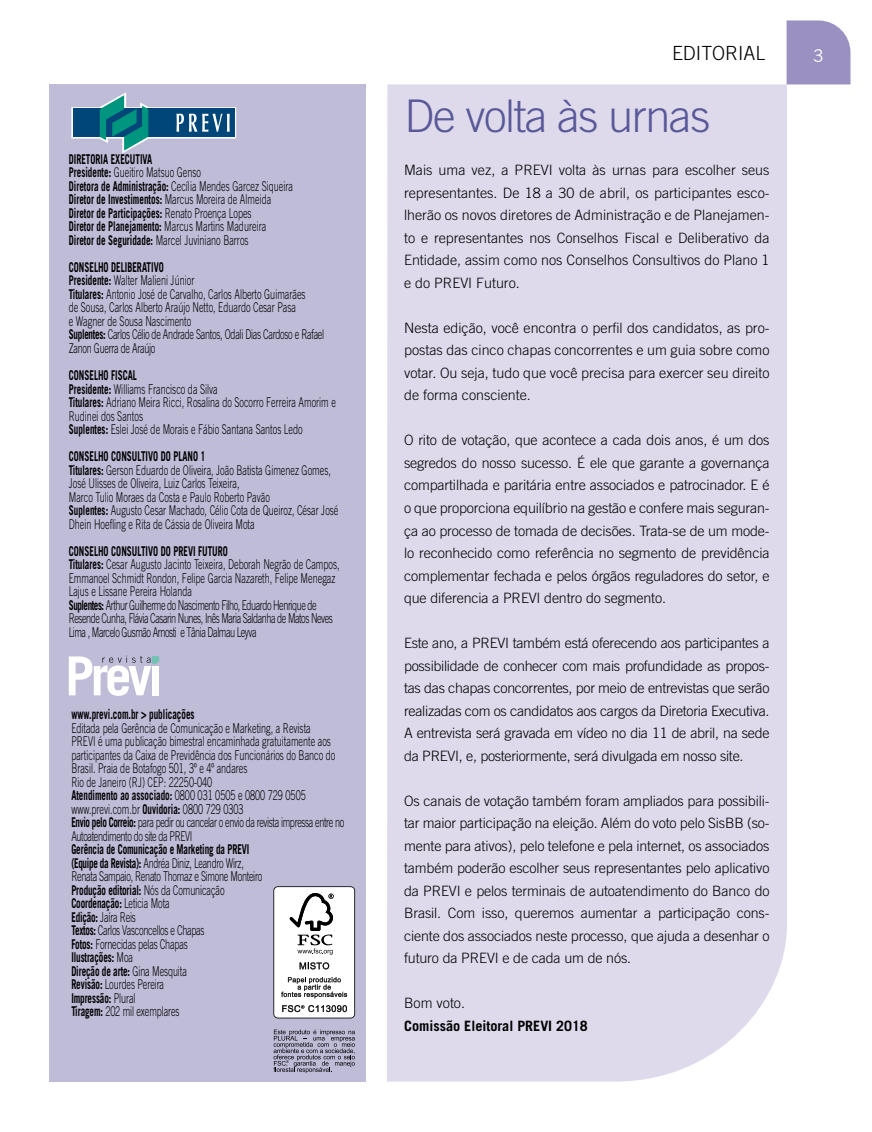
<style>
.page{position:relative;width:872px;height:1132px;background:#fff}
.page>*{position:absolute;margin:0;border:0;box-sizing:border-box;transform-origin:0 0}
.t1{font:300 45px "Trade Gothic";letter-spacing:-.03em;color:#595998}
.t2{font:300 19.5px "Trade Gothic";color:#000}
.t3{font:17.4px "Trade Gothic";color:#fff}
.t4{font:300 14.25px/22.5px "Trade Gothic";letter-spacing:-.01em;color:#000;text-align:justify}
.t5{font:700 14.25px "Trade Gothic";color:#000}
.t6{font:300 13.5px/13.5px "Trade Gothic";color:#000;scale:.67 1}
.t7{font:300 13.5px/13.5px "Trade Gothic";letter-spacing:-.03em;color:#000;scale:.67 1}
.t8{font:300 13.5px/13.5px "Trade Gothic";letter-spacing:-.05em;color:#000;scale:.67 1}
.t9{font:700 13.5px/13.5px "Trade Gothic";color:#000;scale:.67 1}
.s1{font-weight:300}
.s2{font-weight:700}
</style>
<div class="page">
<div style="left:387px;top:84px;width:400px;height:997px;background:#dedaec"></div>
<svg style="left:786px;top:20px;width:64px;height:64px;background:#a198c5"></svg>
<div style="left:50px;top:84px;width:316px;height:997px;background:#bfbcd8"></div>
<svg style="left:69px;top:655px;width:90px;height:40px"></svg>
<div style="left:152px;top:665px;width:6px;height:30px;background:#fff"></div>
<svg style="left:71px;top:92px;width:165px;height:61px"></svg>
<svg style="left:273px;top:1029px;width:82px;height:43px"></svg>
<svg style="left:273px;top:886px;width:82px;height:132px;background:#dbdbdb"></svg>
<p class="t9" style="left:69px;top:152px;width:336px">DIRETORIA EXECUTIVA<br>Presidente: <span class="s1">Gueitiro Matsuo Genso<br></span>Diretora de Administração: <span class="s1">Cecília Mendes Garcez Siqueira </span>Diretor de Investimentos: <span class="s1">Marcus Moreira de Almeida </span>Diretor de Participações: <span class="s1">Renato Proença Lopes<br></span>Diretor de Planejamento: <span class="s1">Marcus Martins Madureira </span>Diretor de Seguridade: <span class="s1">Marcel Juviniano Barros</span></p>
<p class="t6" style="left:69px;top:260px;width:383px"><span class="s2">CONSELHO DELIBERATIVO<br>Presidente:</span> Walter Malieni Júnior<br><span class="s2">Titulares:</span> Antonio José de Carvalho, Carlos Alberto Guimarães<br>de Sousa, Carlos Alberto Araújo Netto, Eduardo Cesar Pasa<br>e Wagner de Sousa Nascimento<br><span class="s2">Suplentes:</span> Carlos Célio de Andrade Santos, Odali Dias Cardoso e Rafael Zanon Guerra de Araújo</p>
<p class="t6" style="left:69px;top:368px;width:400px"><span class="s2">CONSELHO FISCAL<br>Presidente:</span> Williams Francisco da Silva<br><span class="s2">Titulares:</span> Adriano Meira Ricci, Rosalina do Socorro Ferreira Amorim e Rudinei dos Santos<br><span class="s2">Suplentes:</span> Eslei José de Morais e Fábio Santana Santos Ledo</p>
<p class="t6" style="left:69px;top:449px;width:404px"><span class="s2">CONSELHO CONSULTIVO DO PLANO 1<br>Titulares:</span> Gerson Eduardo de Oliveira, João Batista Gimenez Gomes, José Ulisses de Oliveira, Luiz Carlos Teixeira,<br>Marco Tulio Moraes da Costa e Paulo Roberto Pavão<br><span class="s2">Suplentes:</span> Augusto Cesar Machado, Célio Cota de Queiroz, César José Dhein Hoefling e Rita de Cássia de Oliveira Mota</p>
<p class="t8" style="left:69px;top:543px;width:406px"><span class="s2">CONSELHO CONSULTIVO DO PREVI FUTURO<br>Titulares:</span> Cesar Augusto Jacinto Teixeira, Deborah Negrão de Campos, Emmanoel Schmidt Rondon, Felipe Garcia Nazareth, Felipe Menegaz Lajus e Lissane Pereira Holanda<br><span class="s2">Suplentes:</span> Arthur Guilherme do Nascimento Filho, Eduardo Henrique de Resende Cunha, Flávia Casarin Nunes, Inês Maria Saldanha de Matos Neves Lima , Marcelo Gusmão Arnosti e Tânia Dalmau Leyva</p>
<p class="t9" style="left:71px;top:707px;width:185px">www.previ.com.br &gt; publicações</p>
<p class="t6" style="left:71px;top:720px;width:409px">Editada pela Gerência de Comunicação e Marketing, a Revista<br>PREVI é uma publicação bimestral encaminhada gratuitamente aos participantes da Caixa de Previdência dos Funcionários do Banco do Brasil. Praia de Botafogo 501, 3º e 4º andares<br>Rio de Janeiro (RJ) CEP: 22250-040<br><span class="s2">Atendimento ao associado:</span> 0800 031 0505 e 0800 729 0505 www.previ.com.br <span class="s2">Ouvidoria:</span> 0800 729 0303<br><span class="s2">Envio pelo Correio:</span> para pedir ou cancelar o envio da revista impressa entre no Autoatendimento do site da PREVI</p>
<p class="t7" style="left:71px;top:842px;width:286px"><span class="s2">Gerência de Comunicação e Marketing da PREVI (Equipe da Revista):</span> Andréa Diniz, Leandro Wirz,<br>Renata Sampaio, Renato Thomaz e Simone Monteiro<br><span class="s2">Produção editorial:</span> Nós da Comunicação<br><span class="s2">Coordenação:</span> Leticia Mota<br><span class="s2">Edição:</span> Jaíra Reis<br><span class="s2">Textos:</span> Carlos Vasconcellos e Chapas<br><span class="s2">Fotos:</span> Fornecidas pelas Chapas<br><span class="s2">Ilustrações:</span> Moa<br><span class="s2">Direção de arte:</span> Gina Mesquita<br><span class="s2">Revisão:</span> Lourdes Pereira<br><span class="s2">Impressão:</span> Plural<br><span class="s2">Tiragem:</span> 202 mil exemplares</p>
<h2 class="t2" style="left:672px;top:42px;width:95px">EDITORIAL</h2>
<h1 class="t1" style="left:404px;top:90px;width:307px">De volta às urnas</h1>
<p class="t4" style="left:404px;top:159px;width:367px">Mais uma vez, a PREVI volta às urnas para escolher seus representantes. De 18 a 30 de abril, os participantes esco&shy;lherão os novos diretores de Administração e de Planejamen&shy;to e representantes nos Conselhos Fiscal e Deliberativo da Entidade, assim como nos Conselhos Consultivos do Plano 1 e do PREVI Futuro.</p>
<p class="t4" style="left:404px;top:316px;width:367px">Nesta edição, você encontra o perfil dos candidatos, as pro&shy;postas das cinco chapas concorrentes e um guia sobre como votar. Ou seja, tudo que você precisa para exercer seu direito de forma consciente.</p>
<p class="t4" style="left:404px;top:429px;width:367px">O rito de votação, que acontece a cada dois anos, é um dos segredos do nosso sucesso. É ele que garante a governança compartilhada e paritária entre associados e patrocinador. E é o que proporciona equilíbrio na gestão e confere mais seguran&shy;ça ao processo de tomada de decisões. Trata-se de um mode&shy;lo reconhecido como referência no segmento de previdência complementar fechada e pelos órgãos reguladores do setor, e que diferencia a PREVI dentro do segmento.</p>
<p class="t4" style="left:404px;top:631px;width:367px">Este ano, a PREVI também está oferecendo aos participantes a possibilidade de conhecer com mais profundidade as propos&shy;tas das chapas concorrentes, por meio de entrevistas que serão realizadas com os candidatos aos cargos da Diretoria Executiva.<br>A entrevista será gravada em vídeo no dia 11 de abril, na sede da PREVI, e, posteriormente, será divulgada em nosso site.</p>
<p class="t4" style="left:404px;top:789px;width:367px">Os canais de votação também foram ampliados para possibili&shy;tar maior participação na eleição. Além do voto pelo SisBB (so&shy;mente para ativos), pelo telefone e pela internet, os associados também poderão escolher seus representantes pelo aplicativo da PREVI e pelos terminais de autoatendimento do Banco do Brasil. Com isso, queremos aumentar a participação cons&shy;ciente dos associados neste processo, que ajuda a desenhar o futuro da PREVI e de cada um de nós.</p>
<p class="t4" style="left:404px;top:991px;width:62px">Bom voto.</p>
<p class="t5" style="left:404px;top:1016px;width:185px">Comissão Eleitoral PREVI 2018</p>
<p class="t3" style="left:813px;top:45px;width:12px">3</p>
</div>
